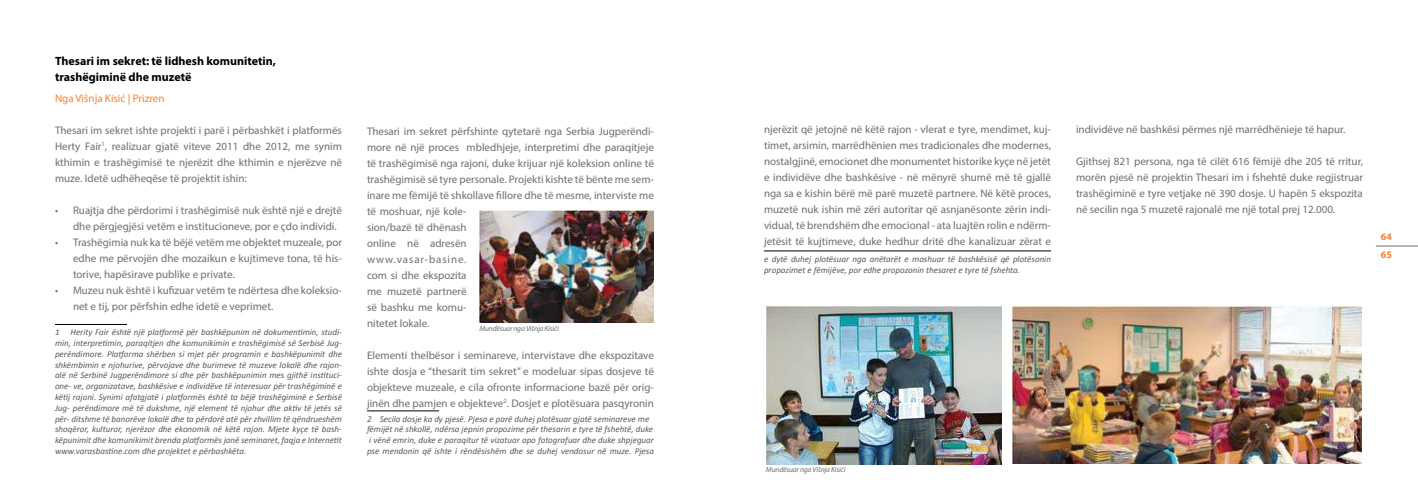
<style>
.page{position:relative;width:1418px;height:499px;background:#fff}
.page>*{position:absolute;margin:0;border:0;box-sizing:border-box;transform-origin:0 0}
.t1{font:700 12px/16px "Myriad Pro";color:#000}
.t2{font:11px/16px "Myriad Pro";color:#6d6e70;text-align:justify}
.t3{font:11px "Myriad Pro";color:#f58232}
.t4{font:700 10px "Myriad Pro";color:#f58232}
.t5{font:italic 9px/10.8px "Calibri";color:#57585b}
.t6{font:italic 7.5px "Myriad Pro";letter-spacing:-.02em;color:#6d6e70}
</style>
<div class="page">
<hr style="left:1375px;top:246px;width:42px;height:1px;background:#6d6e70">
<hr style="left:55px;top:324px;width:72px;height:1px;background:#000">
<hr style="left:367px;top:410px;width:72px;height:1px;background:#000">
<img style="left:479px;top:210px;width:174px;height:112px">
<hr style="left:764px;top:250px;width:286px;height:1px;background:#000">
<img style="left:766px;top:306px;width:235px;height:159px">
<img style="left:1012px;top:306px;width:349px;height:158px">
<p class="t1" style="left:55px;top:52px;width:222px">Thesari im sekret: të lidhesh komunitetin, trashëgiminë dhe muzetë</p>
<p class="t3" style="left:55px;top:91px;width:111px">Nga Višnja Kisić | Prizren</p>
<p class="t2" style="left:55px;top:122px;width:288px">Thesari im sekret ishte projekti i parë i përbashkët i platformës Herty Fair<sup>1</sup>, realizuar gjatë viteve 2011 dhe 2012, me synim kthimin e trashëgimisë te njerëzit dhe kthimin e njerëzve në muze. Idetë udhëheqëse të projektit ishin:</p>
<p class="t2" style="left:73px;top:202px;width:270px;text-indent:-18px">• Ruajtja dhe përdorimi i trashëgimisë nuk është një e drejtë dhe përgjegjësi vetëm e institucioneve, por e çdo individi.</p>
<p class="t2" style="left:73px;top:234px;width:270px;text-indent:-18px">• Trashëgimia nuk ka të bëjë vetëm me objektet muzeale, por edhe me përvojën dhe mozaikun e kujtimeve tona, të his&shy;torive, hapësirave publike e private.</p>
<p class="t2" style="left:73px;top:282px;width:270px;text-indent:-18px">• Muzeu nuk është i kufizuar vetëm te ndërtesa dhe koleksio&shy;net e tij, por përfshin edhe idetë e veprimet.</p>
<p class="t5" style="left:55px;top:326px;width:288px;text-align:justify">1 Herity Fair është një platformë për bashkëpunim në dokumentimin, studi&shy;min, interpretimin, paraqitjen dhe komunikimin e trashëgimisë së Serbisë Jug&shy;perëndimore. Platforma shërben si mjet për programin e bashkëpunimit dhe shkëmbimin e njohurive, përvojave dhe burimeve të muzeve lokalë dhe rajon&shy;alë në Serbinë Jugperëndimore si dhe për bashkëpunimin mes gjithë instituci&shy;one- ve, organizatave, bashkësive e individëve të interesuar për trashëgiminë e këtij rajoni. Synimi afatgjatë i platformës është ta bëjë trashëgiminë e Serbisë Jug- perëndimore më të dukshme, një element të njohur dhe aktiv të jetës së për- ditshme të banorëve lokalë dhe ta përdorë atë për zhvillim të qëndrueshëm shoqëror, kulturor, njerëzor dhe ekonomik në këtë rajon. Mjete kyçe të bash&shy;këpunimit dhe komunikimit brenda platformës janë seminaret, faqja e Internetit www.varasbastine.com dhe projektet e përbashkëta.</p>
<p class="t2" style="left:367px;top:123px;width:288px;text-align:left">Thesari im sekret përfshinte qytetarë nga Serbia Jugperëndi&shy;more në një proces mbledhjeje, interpretimi dhe paraqitjeje të trashëgimisë nga rajoni, duke krijuar një koleksion online të trashëgimisë së tyre personale. Projekti kishte të bënte me sem&shy;inare me fëmijë të shkollave fillore dhe të mesme, interviste me të moshuar, një kole-<br>sion/bazë të dhënash<br>online në adresën<br>www.vasar-basine.<br>com si dhe ekspozita<br>me muzetë partnerë<br>së bashku me komu-<br>nitetet lokale.</p>
<p class="t2" style="left:367px;top:347px;width:288px">Elementi thelbësor i seminareve, intervistave dhe ekspozitave ishte dosja e “thesarit tim sekret” e modeluar sipas dosjeve të objekteve muzeale, e cila ofronte informacione bazë për orig&shy;jinën dhe pamjen e objekteve<sup>2</sup>. Dosjet e plotësuara pasqyronin</p>
<p class="t5" style="left:367px;top:413px;width:288px">2 Secila dosje ka dy pjesë. Pjesa e parë duhej plotësuar gjatë seminareve me fëmijët në shkollë, ndërsa jepnin propozime për thesarin e tyre të fshehtë, duke i vënë emrin, duke e paraqitur të vizatuar apo fotografuar dhe duke shpjeguar pse mendonin që ishte i rëndësishëm dhe se duhej vendosur në muze. Pjesa</p>
<p class="t6" style="left:479px;top:324px;width:81px">Mundësuar nga Višnja Kisići</p>
<p class="t2" style="left:764px;top:121px;width:288px">njerëzit që jetojnë në këtë rajon - vlerat e tyre, mendimet, kuj&shy;timet, arsimin, marrëdhënien mes tradicionales dhe modernes, nostalgjinë, emocionet dhe monumentet historike kyçe në jetët e individëve dhe bashkësive - në mënyrë shumë më të gjallë nga sa e kishin bërë më parë muzetë partnere. Në këtë proces, muzetë nuk ishin më zëri autoritar që asnjanësonte zërin indi&shy;vidual, të brendshëm dhe emocional - ata luajtën rolin e ndërm&shy;jetësit të kujtimeve, duke hedhur dritë dhe kanalizuar zërat e</p>
<p class="t5" style="left:764px;top:253px;width:288px">e dytë duhej plotësuar nga anëtarët e moshuar të bashkësisë që plotësonin propozimet e fëmijëve, por edhe propozonin thesaret e tyre të fshehta.</p>
<p class="t2" style="left:1075px;top:121px;width:271px">individëve në bashkësi përmes një marrëdhënieje të hapur.</p>
<p class="t2" style="left:1075px;top:153px;width:288px">Gjithsej 821 persona, nga të cilët 616 fëmijë dhe 205 të rritur, morën pjesë në projektin Thesari im i fshehtë duke regjistruar trashëgiminë e tyre vetjake në 390 dosje. U hapën 5 ekspozita në secilin nga 5 muzetë rajonalë me një total prej 12.000.</p>
<p class="t4" style="left:1380px;top:231px;width:13px">64</p>
<p class="t4" style="left:1380px;top:248px;width:13px">65</p>
<p class="t6" style="left:766px;top:465px;width:81px">Mundësuar nga Višnja Kisići</p>
</div>
